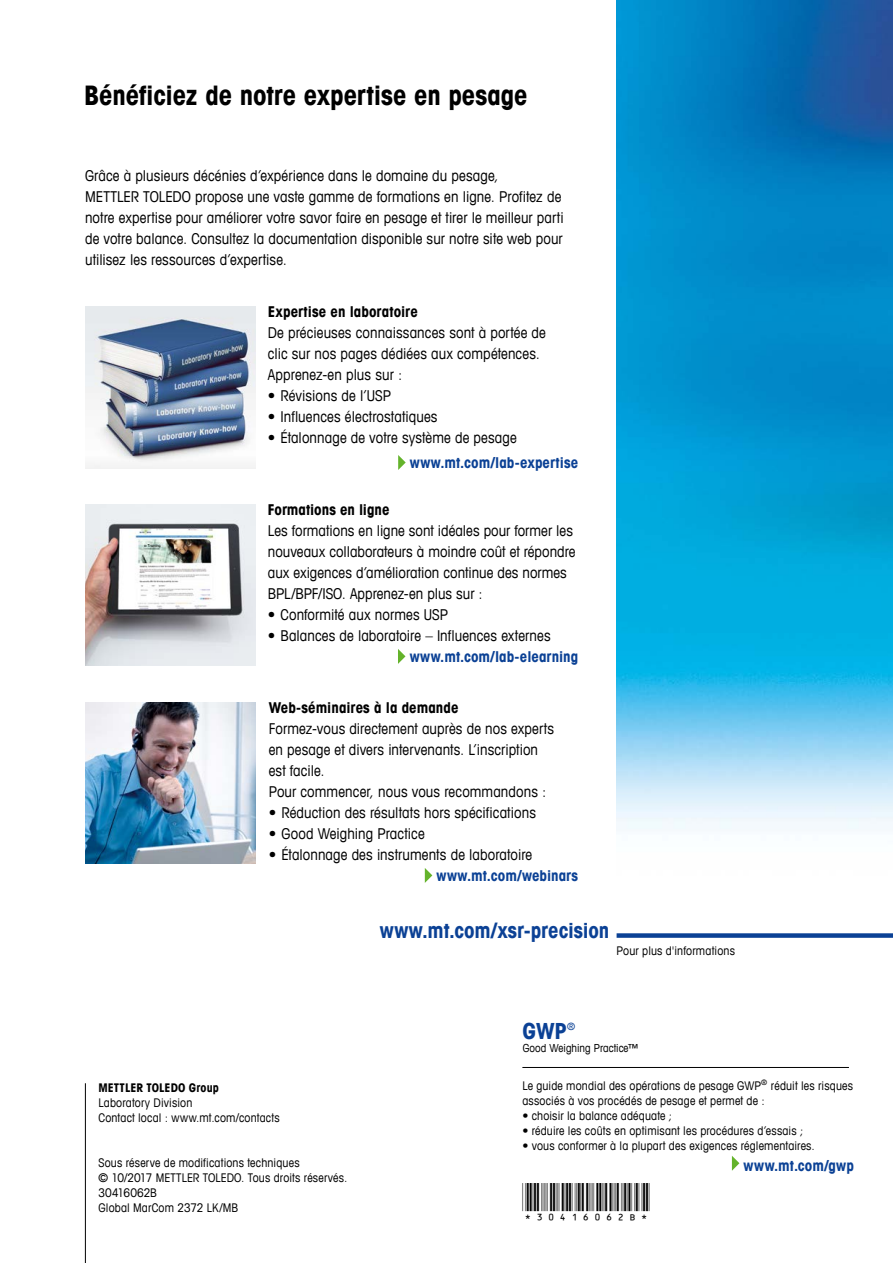
<style>
.page{position:relative;width:893px;height:1263px;background:#fff}
.page>*{position:absolute;margin:0;border:0;box-sizing:border-box;transform-origin:0 0}
.t1{font:37.5px "C39 Hr P36 Dm Tt";letter-spacing:-.005em;color:#000}
.t2{font:700 condensed 27px "Avant Garde Com";letter-spacing:-.005em;color:#000}
.t3{font:700 condensed 22.35px "Avant Garde Com";color:#0b4195}
.t4{font:700 condensed 21px "Avant Garde Com";letter-spacing:-.005em;color:#0b4195}
.t5{font:condensed 15px/21px "Avant Garde Com";letter-spacing:.005em;color:#000}
.t6{font:700 condensed 15px "Avant Garde Com";color:#0b4195}
.t7{font:700 condensed 15px "Avant Garde Com";color:#000}
.t8{font:condensed 12px/15px "Avant Garde Com";letter-spacing:.015em;color:#000}
.t9{font:700 condensed 12px "Avant Garde Com";letter-spacing:.005em;color:#000}
.t10{font:condensed 11.1px "Avant Garde Com";color:#000}
.t11{font:condensed 10.05px "Avant Garde Com";color:#0b4195}
</style>
<div class="page">
<img style="left:617px;top:0;width:276px;height:830px">
<div style="left:617px;top:933px;width:276px;height:5px;background:#0b4195"></div>
<hr style="left:85px;top:1083px;width:1px;height:180px;background:#000">
<svg style="left:398px;top:455px;width:8px;height:15px"></svg>
<svg style="left:398px;top:649px;width:7px;height:15px"></svg>
<svg style="left:425px;top:868px;width:7px;height:15px"></svg>
<img style="left:85px;top:504px;width:170px;height:162px">
<img style="left:85px;top:306px;width:170px;height:162px">
<img style="left:85px;top:702px;width:170px;height:162px">
<svg style="left:732px;top:1156px;width:7px;height:15px"></svg>
<hr style="left:522px;top:1067px;width:327px;height:1px;background:#000">
<h2 class="t2" style="left:84px;top:78px;width:445px">Bénéficiez de notre expertise en pesage</h2>
<p class="t5" style="left:85px;top:165px;width:480px">Grâce à plusieurs décénies d’expérience dans le domaine du pesage,<br>METTLER TOLEDO propose une vaste gamme de formations en ligne. Profitez de notre expertise pour améliorer votre savor faire en pesage et tirer le meilleur parti de votre balance. Consultez la documentation disponible sur notre site web pour utilisez les ressources d’expertise.</p>
<p class="t7" style="left:268px;top:302px;width:151px">Expertise en laboratoire</p>
<p class="t5" style="left:268px;top:322px;width:279px">De précieuses connaissances sont à portée de clic sur nos pages dédiées aux compétences.<br>Apprenez-en plus sur :</p>
<p class="t5" style="left:268px;top:385px;width:125px">• Révisions de l’USP</p>
<p class="t5" style="left:268px;top:406px;width:171px">• Influences électrostatiques</p>
<p class="t5" style="left:268px;top:427px;width:250px">• Étalonnage de votre système de pesage</p>
<p class="t6" style="left:410px;top:453px;width:170px">www.mt.com/lab-expertise</p>
<p class="t7" style="left:268px;top:500px;width:123px">Formations en ligne</p>
<p class="t5" style="left:268px;top:520px;width:309px">Les formations en ligne sont idéales pour former les nouveaux collaborateurs à moindre coût et répondre aux exigences d’amélioration continue des normes BPL/BPF/ISO. Apprenez-en plus sur :</p>
<p class="t5" style="left:268px;top:604px;width:182px">• Conformité aux normes USP</p>
<p class="t5" style="left:268px;top:625px;width:284px">• Balances de laboratoire – Influences externes</p>
<p class="t6" style="left:410px;top:647px;width:170px">www.mt.com/lab-elearning</p>
<p class="t7" style="left:269px;top:698px;width:191px">Web-séminaires à la demande</p>
<p class="t5" style="left:269px;top:718px;width:287px">Formez-vous directement auprès de nos experts en pesage et divers intervenants. L’inscription est facile.<br>Pour commencer, nous vous recommandons :</p>
<p class="t5" style="left:269px;top:802px;width:269px">• Réduction des résultats hors spécifications</p>
<p class="t5" style="left:269px;top:823px;width:157px">• Good Weighing Practice</p>
<p class="t5" style="left:269px;top:844px;width:265px">• Étalonnage des instruments de laboratoire</p>
<p class="t6" style="left:436px;top:866px;width:143px">www.mt.com/webinars</p>
<h3 class="t4" style="left:380px;top:917px;width:231px">www.mt.com/xsr-precision</h3>
<p class="t8" style="left:617px;top:943px;width:120px">Pour plus d'informations</p>
<p class="t9" style="left:98px;top:1080px;width:122px">METTLER TOLEDO Group</p>
<p class="t8" style="left:98px;top:1095px;width:183px">Laboratory Division<br>Contact local : www.mt.com/contacts</p>
<p class="t8" style="left:98px;top:1155px;width:250px">Sous réserve de modifications techniques<br>© 10/2017 METTLER TOLEDO. Tous droits réservés.<br>30416062B<br>Global MarCom 2372 LK/MB</p>
<h3 class="t3" style="left:522px;top:1017px;width:46px">GWP</h3>
<p class="t11" style="left:567px;top:1021px;width:10px">®</p>
<p class="t10" style="left:523px;top:1041px;width:118px">Good Weighing Practice™</p>
<p class="t8" style="left:522px;top:1078px;width:332px">Le guide mondial des opérations de pesage GWP<sup>®</sup> réduit les risques associés à vos procédés de pesage et permet de :</p>
<p class="t8" style="left:522px;top:1108px;width:151px">• choisir la balance adéquate ;</p>
<p class="t8" style="left:522px;top:1123px;width:282px">• réduire les coûts en optimisant les procédures d’essais ;</p>
<p class="t8" style="left:522px;top:1138px;width:294px">• vous conformer à la plupart des exigences réglementaires.</p>
<p class="t6" style="left:744px;top:1156px;width:112px">www.mt.com/gwp</p>
<h1 class="t1" style="left:522px;top:1182px;width:130px">*30416062B*</h1>
</div>
